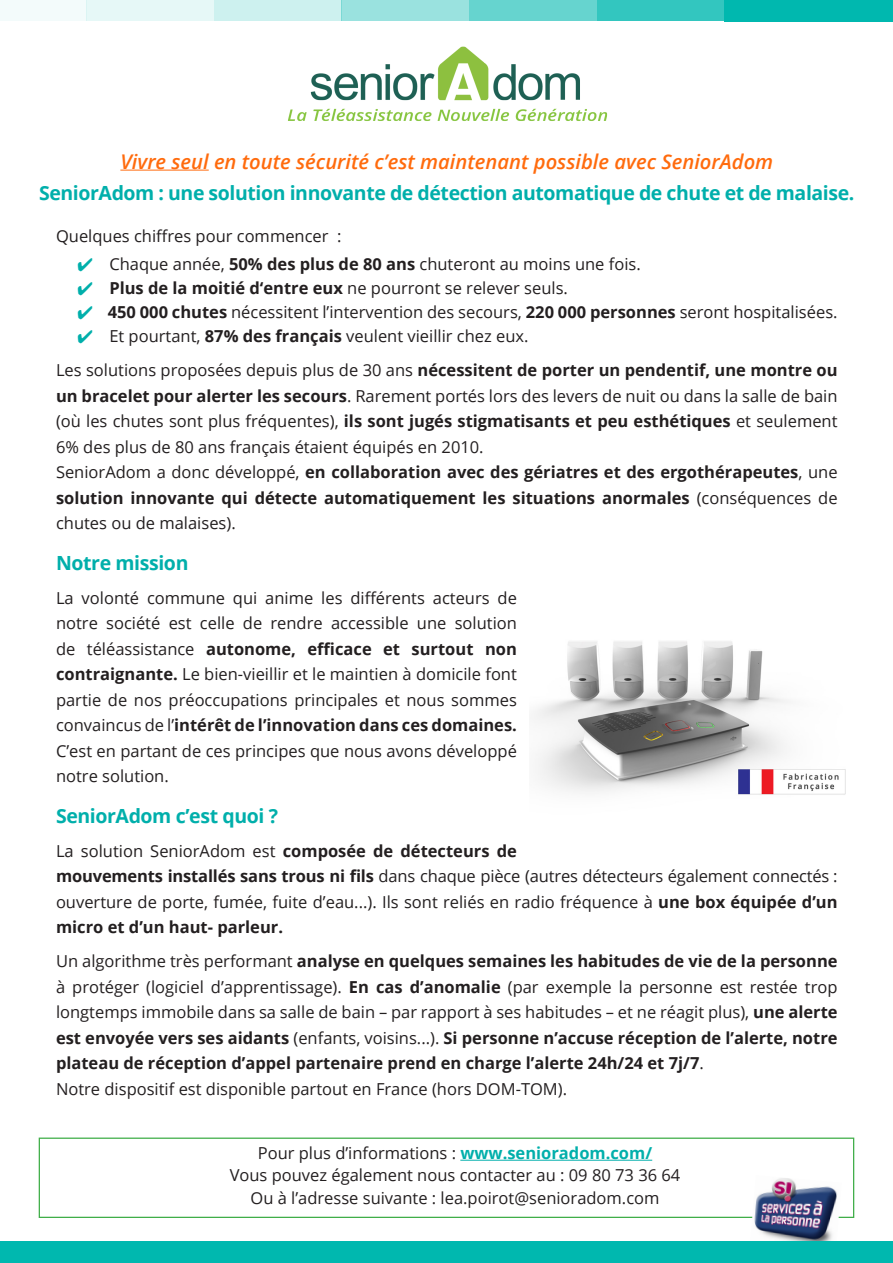
<style>
.page{position:relative;width:893px;height:1263px;background:#fff}
.page>*{position:absolute;margin:0;border:0;box-sizing:border-box;transform-origin:0 0}
.Paragraph_Style_1{font:italic 600 20.25px "Open Sans";color:#ff6b0d}
.Paragraph_Style_2{font:700 19.5px "Open Sans";letter-spacing:-.02em;color:#00afab}
.t1{font:16.5px/25.5px "Open Sans";color:#231f20;text-align:justify}
.t2{font:700 16.5px/25.5px "Open Sans";color:#231f20;text-align:justify}
.s1{color:#00afab}
.s2{font-weight:700}
.s3{font-weight:400}
.s4{font-weight:700;color:#00afab}
</style>
<div class="page">
<img style="left:288px;top:46px;width:320px;height:75px">
<hr style="left:120px;top:170px;width:89px;height:1px;background:#ff6b0d">
<img style="left:534px;top:641px;width:312px;height:154px">
<div style="left:724px;top:0;width:169px;height:21px;background:#00b8af"></div>
<div style="left:469px;top:0;width:128px;height:21px;background:#66d4cf"></div>
<div style="left:597px;top:0;width:127px;height:21px;background:#33c6bf"></div>
<div style="left:342px;top:0;width:127px;height:21px;background:#9ae2df"></div>
<div style="left:87px;top:0;width:127px;height:21px;background:#e6f8f7"></div>
<div style="left:214px;top:0;width:128px;height:21px;background:#cdf1ef"></div>
<div style="left:0;top:0;width:87px;height:21px;background:#f3fbfb"></div>
<hr style="left:460px;top:1160px;width:192px;height:1px;background:#00afab">
<div style="left:39px;top:1137px;width:815px;height:81px;border:1px solid #40ae49"></div>
<img style="left:750px;top:1178px;width:92px;height:64px">
<div style="left:0;top:1242px;width:893px;height:21px;background:#00b8af"></div>
<p class="Paragraph_Style_1" style="left:120px;top:147px;width:654px">Vivre seul en toute sécurité c’est maintenant possible avec SeniorAdom</p>
<p class="Paragraph_Style_2" style="left:39px;top:180px;width:817px">SeniorAdom : une solution innovante de détection automatique de chute et de malaise.</p>
<p class="t1" style="left:56px;top:223px;width:287px">Quelques chiffres pour commencer :</p>
<p class="t1" style="left:77px;top:251px;width:565px"><span class="s1">✔</span> Chaque année, <span class="s2">50% des plus de 80 ans</span> chuteront au moins une fois.</p>
<p class="t1" style="left:77px;top:275px;width:492px"><span class="s1">✔</span> <span class="s2">Plus de la moitié d‘entre eux</span> ne pourront se relever seuls.</p>
<p class="t1" style="left:77px;top:299px;width:762px"><span class="s1">✔</span> <span class="s2">450 000 chutes</span> nécessitent l’intervention des secours, <span class="s2">220 000 personnes</span> seront hospitalisées.</p>
<p class="t1" style="left:77px;top:323px;width:453px"><span class="s1">✔</span> Et pourtant, <span class="s2">87% des français</span> veulent vieillir chez eux.</p>
<p class="t1" style="left:56px;top:357px;width:783px">Les solutions proposées depuis plus de 30 ans <span class="s2">nécessitent de porter un pendentif, une montre ou un bracelet pour alerter les secours</span>. Rarement portés lors des levers de nuit ou dans la salle de bain (où les chutes sont plus fréquentes), <span class="s2">ils sont jugés stigmatisants et peu esthétiques</span> et seulement 6% des plus de 80 ans français étaient équipés en 2010.</p>
<p class="t2" style="left:56px;top:459px;width:783px"><span class="s3">SeniorAdom a donc développé,</span> en collaboration avec des gériatres et des ergothérapeutes<span class="s3">, une </span>solution innovante qui détecte automatiquement les situations anormales <span class="s3">(conséquences de chutes ou de malaises).</span></p>
<p class="Paragraph_Style_2" style="left:56px;top:549px;width:134px">Notre mission</p>
<p class="t1" style="left:56px;top:584px;width:462px">La volonté commune qui anime les différents acteurs de notre société est celle de rendre accessible une solution de téléassistance <span class="s2">autonome, efficace et surtout non contraignante.</span> Le bien-vieillir et le maintien à domicile font partie de nos préoccupations principales et nous sommes convaincus de l’<span class="s2">intérêt de l’innovation dans ces domaines.<br></span>C’est en partant de ces principes que nous avons développé notre solution.</p>
<p class="Paragraph_Style_2" style="left:56px;top:802px;width:224px">SeniorAdom c’est quoi ?</p>
<p class="t1" style="left:56px;top:837px;width:783px;text-align:left">La solution SeniorAdom est <span class="s2">composée de détecteurs de<br>mouvements installés sans trous ni fils</span> dans chaque pièce (autres détecteurs également connectés : ouverture de porte, fumée, fuite d’eau...). Ils sont reliés en radio fréquence à <span class="s2">une box équipée d’un micro et d’un haut- parleur.</span></p>
<p class="t2" style="left:56px;top:948px;width:783px"><span class="s3">Un algorithme très performant</span> analyse en quelques semaines les habitudes de vie de la personne <span class="s3">à protéger (logiciel d’apprentissage).</span> En cas d’anomalie <span class="s3">(par exemple la personne est restée trop longtemps immobile dans sa salle de bain – par rapport à ses habitudes – et ne réagit plus),</span> une alerte est envoyée vers ses aidants <span class="s3">(enfants, voisins...).</span> Si personne n’accuse réception de l’alerte, notre plateau de réception d’appel partenaire prend en charge l’alerte 24h/24 et 7j/7<span class="s3">.</span></p>
<p class="t1" style="left:56px;top:1075px;width:513px">Notre dispositif est disponible partout en France (hors DOM-TOM).</p>
<p class="t1" style="left:258px;top:1140px;width:396px">Pour plus d’informations : <span class="s4">www.senioradom.com/</span></p>
<p class="t1" style="left:230px;top:1162px;width:452px">Vous pouvez également nous contacter au : 09 80 73 36 64</p>
<p class="t1" style="left:250px;top:1185px;width:410px">Ou à l’adresse suivante : lea.poirot@senioradom.com</p>
</div>
